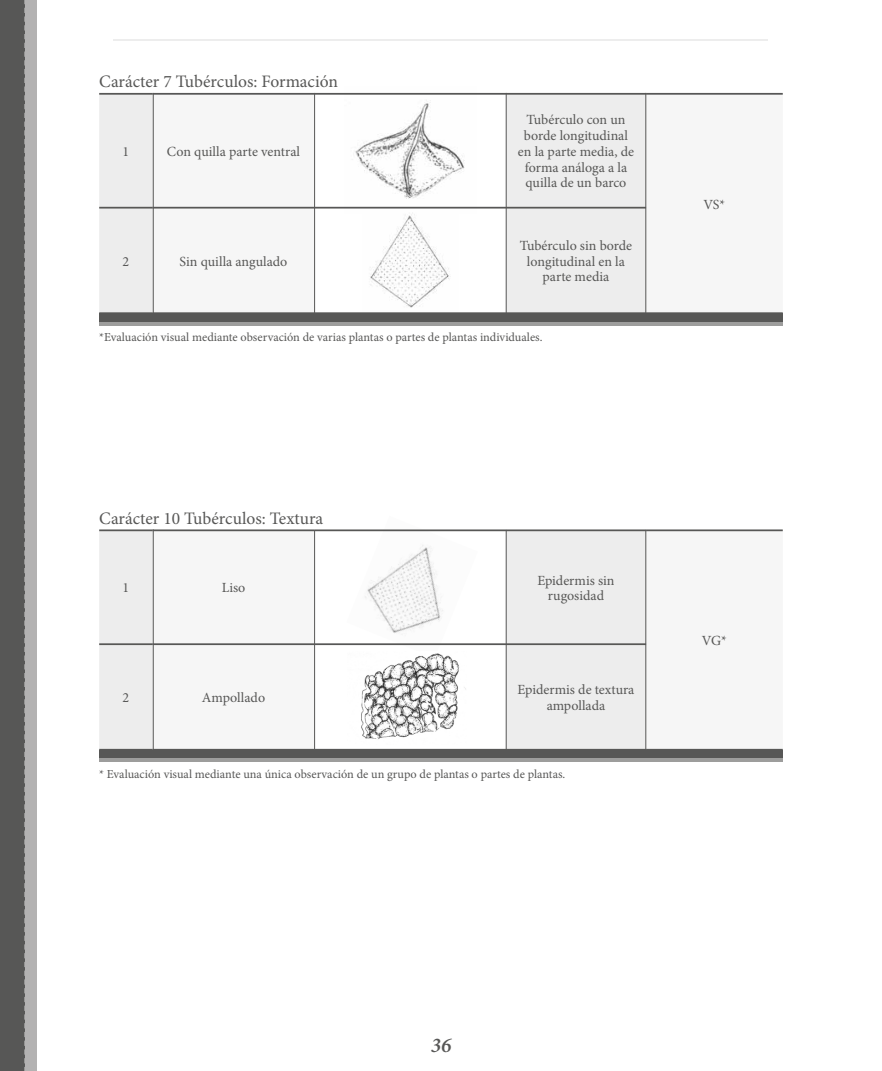
<style>
.page{position:relative;width:882px;height:1071px;background:#fff}
.page>*{position:absolute;margin:0;border:0;box-sizing:border-box;transform-origin:0 0}
.t1{font:italic 600 21px "Minion Pro";color:#575756}
.t2{font:17.5px "Minion Pro";color:#575756}
.t3{font:14px/15.8px "Minion Pro";color:#575756;text-align:center}
.t4{font:12.25px "Minion Pro";color:#575756}
</style>
<div class="page">
<div style="left:0;top:0;width:25px;height:1071px;background:#575756"></div>
<div style="left:25px;top:0;width:12px;height:1071px;background:#b3b2b2"></div>
<hr style="left:114px;top:39px;width:654px;height:2px;background:#ededed">
<div style="left:99px;top:95px;width:54px;height:217px;background:#ededed"></div>
<svg style="left:154px;top:95px;width:492px;height:217px;fill:#f6f6f6"></svg>
<hr style="left:99px;top:93px;width:54px;height:2px;background:#575756">
<hr style="left:153px;top:93px;width:161px;height:2px;background:#575756">
<hr style="left:314px;top:93px;width:192px;height:2px;background:#575756">
<hr style="left:506px;top:93px;width:140px;height:2px;background:#575756">
<hr style="left:646px;top:93px;width:137px;height:2px;background:#575756">
<hr style="left:99px;top:207px;width:54px;height:2px;background:#575756">
<hr style="left:153px;top:207px;width:161px;height:2px;background:#575756">
<hr style="left:314px;top:207px;width:192px;height:2px;background:#575756">
<hr style="left:506px;top:207px;width:140px;height:2px;background:#575756">
<hr style="left:99px;top:312px;width:54px;height:2px;background:#575756">
<hr style="left:153px;top:312px;width:161px;height:2px;background:#575756">
<hr style="left:314px;top:312px;width:192px;height:2px;background:#575756">
<hr style="left:506px;top:312px;width:140px;height:2px;background:#575756">
<hr style="left:646px;top:312px;width:137px;height:2px;background:#575756">
<div style="left:99px;top:531px;width:54px;height:218px;background:#ededed"></div>
<svg style="left:154px;top:531px;width:629px;height:218px;fill:#f6f6f6"></svg>
<hr style="left:99px;top:529px;width:54px;height:2px;background:#575756">
<hr style="left:153px;top:529px;width:161px;height:2px;background:#575756">
<hr style="left:314px;top:529px;width:192px;height:2px;background:#575756">
<hr style="left:506px;top:529px;width:140px;height:2px;background:#575756">
<hr style="left:646px;top:529px;width:137px;height:2px;background:#575756">
<hr style="left:99px;top:643px;width:54px;height:2px;background:#575756">
<hr style="left:153px;top:643px;width:161px;height:2px;background:#575756">
<hr style="left:314px;top:643px;width:192px;height:2px;background:#575756">
<hr style="left:506px;top:643px;width:140px;height:2px;background:#575756">
<hr style="left:99px;top:749px;width:54px;height:2px;background:#575756">
<hr style="left:153px;top:749px;width:161px;height:2px;background:#575756">
<hr style="left:314px;top:749px;width:192px;height:2px;background:#575756">
<hr style="left:506px;top:749px;width:140px;height:2px;background:#575756">
<hr style="left:646px;top:749px;width:137px;height:2px;background:#575756">
<hr style="left:153px;top:93px;width:1px;height:221px;background:#575756">
<hr style="left:153px;top:529px;width:1px;height:222px;background:#575756">
<hr style="left:314px;top:93px;width:1px;height:221px;background:#575756">
<hr style="left:314px;top:530px;width:1px;height:221px;background:#575756">
<hr style="left:506px;top:93px;width:1px;height:221px;background:#575756">
<hr style="left:506px;top:530px;width:1px;height:221px;background:#575756">
<hr style="left:646px;top:93px;width:1px;height:221px;background:#575756">
<hr style="left:646px;top:530px;width:1px;height:221px;background:#575756">
<div style="left:99px;top:313px;width:684px;height:9px;background:#575756"></div>
<div style="left:99px;top:750px;width:684px;height:9px;background:#575756"></div>
<hr style="left:99px;top:322px;width:684px;height:3px;background:#9d9d9c">
<hr style="left:99px;top:759px;width:684px;height:3px;background:#9d9d9c">
<img style="left:348px;top:652px;width:119px;height:93px">
<p class="t2" style="left:99px;top:70px;width:240px">Carácter 7 Tubérculos: Formación</p>
<p class="t3" style="left:123px;top:144px;width:8px">1</p>
<p class="t3" style="left:167px;top:144px;width:135px">Con quilla parte ventral</p>
<p class="t3" style="left:123px;top:253px;width:8px">2</p>
<p class="t3" style="left:180px;top:253px;width:109px">Sin quilla angulado</p>
<p class="t3" style="left:518px;top:112px;width:118px">Tubérculo con un borde longitudinal en la parte media, de forma análoga a la quilla de un barco</p>
<p class="t3" style="left:520px;top:238px;width:114px">Tubérculo sin borde longitudinal en la parte media</p>
<p class="t4" style="left:99px;top:329px;width:445px">*Evaluación visual mediante observación de varias plantas o partes de plantas individuales.</p>
<p class="t2" style="left:99px;top:506px;width:226px">Carácter 10 Tubérculos: Textura</p>
<p class="t3" style="left:123px;top:580px;width:8px">1</p>
<p class="t3" style="left:222px;top:580px;width:25px">Liso</p>
<p class="t3" style="left:537px;top:572px;width:79px">Epidermis sin rugosidad</p>
<p class="t3" style="left:123px;top:690px;width:8px">2</p>
<p class="t3" style="left:202px;top:690px;width:65px">Ampollado</p>
<p class="t3" style="left:518px;top:682px;width:118px">Epidermis de textura ampollada</p>
<p class="t4" style="left:99px;top:766px;width:468px">* Evaluación visual mediante una única observación de un grupo de plantas o partes de plantas.</p>
<p class="t3" style="left:704px;top:196px;width:23px">VS*</p>
<p class="t3" style="left:702px;top:633px;width:26px">VG*</p>
<h1 class="t1" style="left:431px;top:1031px;width:22px">36</h1>
</div>
